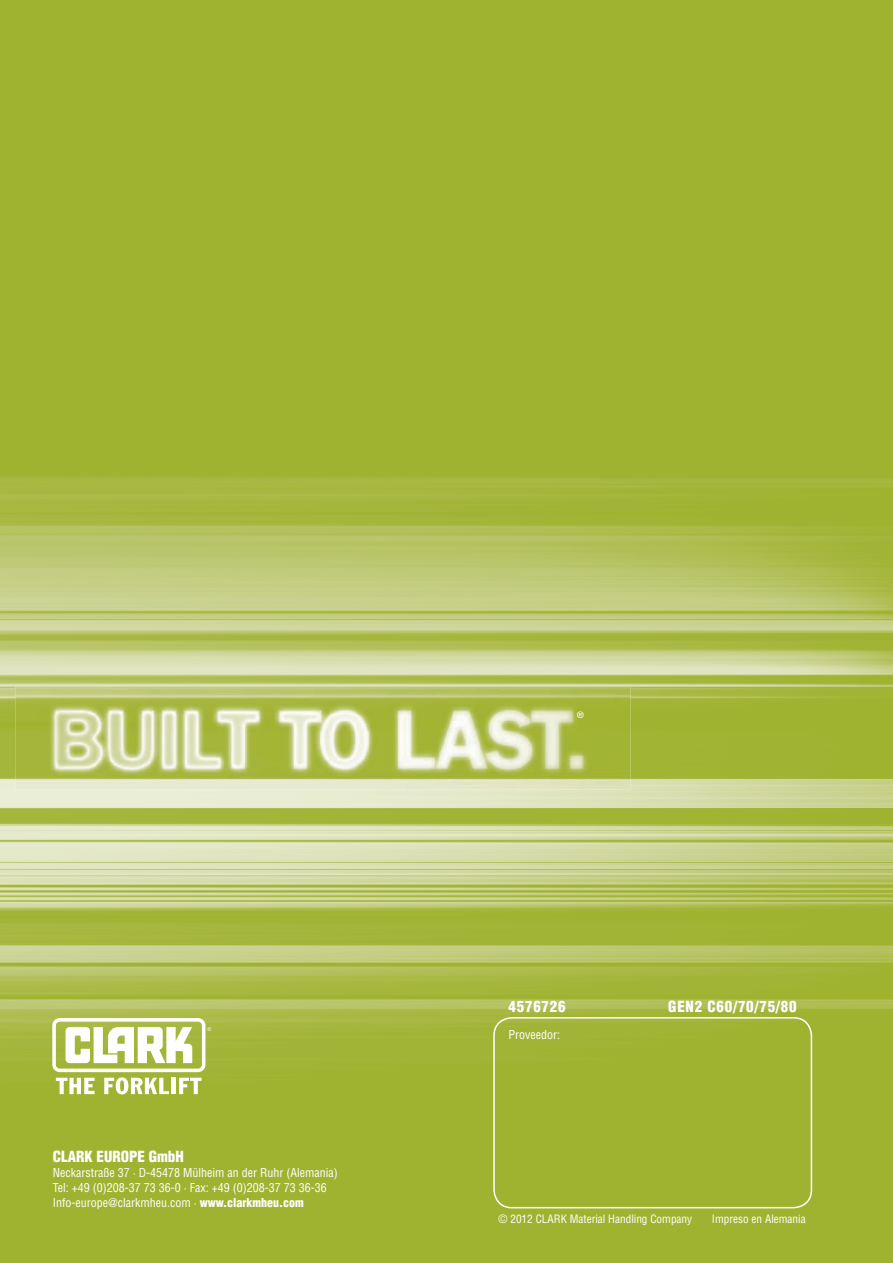
<style>
.page{position:relative;width:893px;height:1263px;background:#fff}
.page>*{position:absolute;margin:0;border:0;box-sizing:border-box;transform-origin:0 0}
.t1{font:900 condensed 15px "Helvetica";letter-spacing:.05em;color:#fff}
.t2{font:900 condensed 15px "Helvetica";color:#fff}
.t3{font:condensed 12px/15px "Helvetica";color:#fff}
.t4{font:condensed 11.25px "Helvetica";color:#fff}
.t5{font:500 9px "Helvetica Neue";color:#fff}
.s1{font-weight:900}
</style>
<div class="page">
<img style="left:0;top:0;width:893px;height:1263px">
<svg style="left:52px;top:1018px;width:159px;height:76px"></svg>
<img style="left:15px;top:687px;width:615px;height:102px">
<div style="left:493px;top:1017px;width:319px;height:191px;border:2px solid #fff;border-radius:18px"></div>
<p class="t2" style="left:53px;top:1147px;width:132px">CLARK EUROPE GmbH</p>
<p class="t3" style="left:53px;top:1165px;width:286px">Neckarstraße 37 · D-45478 Mülheim an der Ruhr (Alemania)<br>Tel: +49 (0)208-37 73 36-0 · Fax: +49 (0)208-37 73 36-36<br>Info-europe@clarkmheu.com · <span class="s1">www.clarkmheu.com</span></p>
<p class="t5" style="left:577px;top:709px;width:9px">®</p>
<p class="t1" style="left:509px;top:997px;width:58px">4576726</p>
<p class="t1" style="left:668px;top:997px;width:130px">GEN2 C60/70/75/80</p>
<p class="t3" style="left:509px;top:1027px;width:53px">Proveedor:</p>
<p class="t4" style="left:499px;top:1211px;width:195px">© 2012 CLARK Material Handling Company</p>
<p class="t4" style="left:712px;top:1211px;width:95px">Impreso en Alemania</p>
</div>
